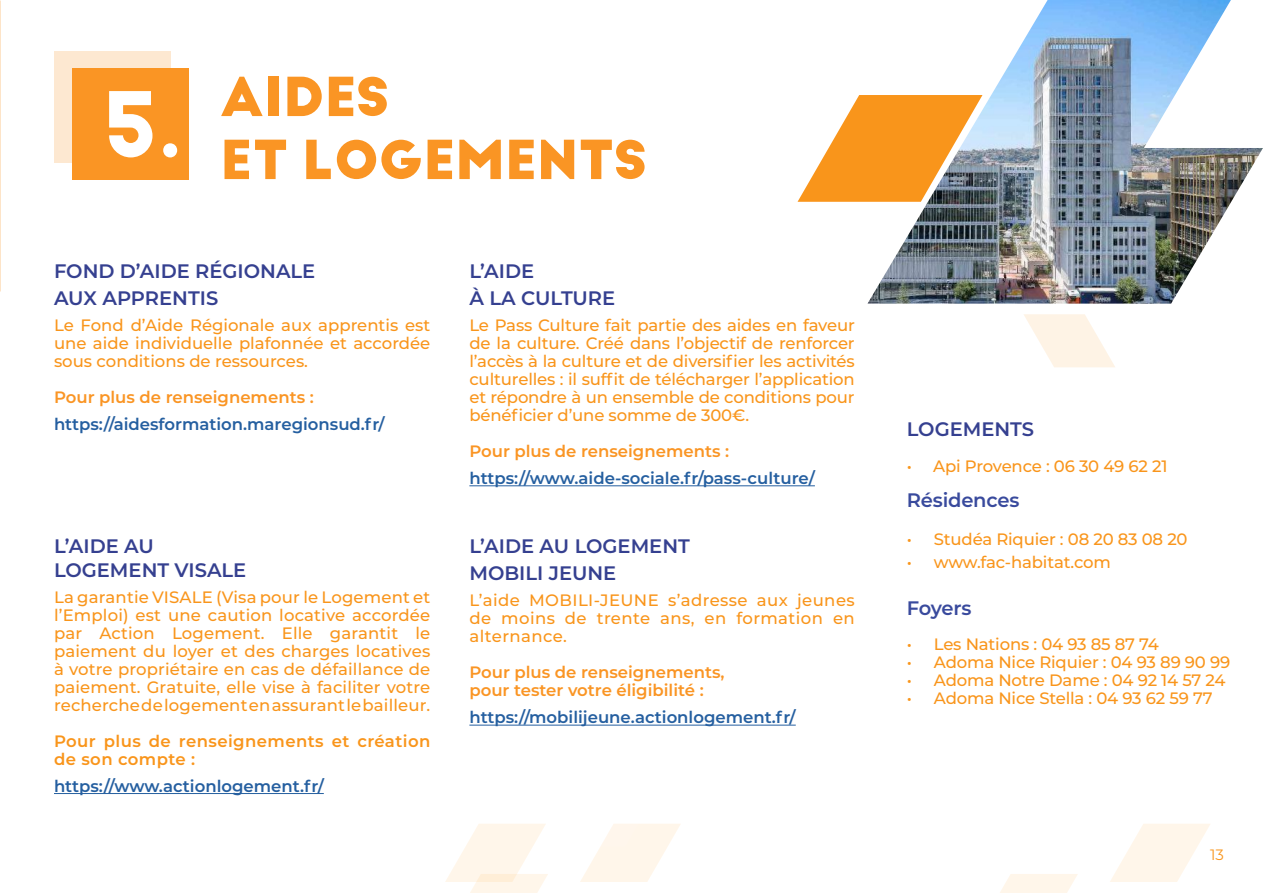
<style>
.page{position:relative;width:1263px;height:893px;background:#fff}
.page>*{position:absolute;margin:0;border:0;box-sizing:border-box;transform-origin:0 0}
.t1{font:700 52.5px "Big John PRO";color:#fa9524}
.t2{font:600 19.5px/26.5px "Montserrat";color:#354090}
.t3{font:600 19.5px "Montserrat";letter-spacing:-.01em;color:#394a9d}
.t4{font:500 16.5px/18px "Montserrat";letter-spacing:-.01em;color:#f9951b;text-align:justify}
.t5{font:600 16.5px "Montserrat";color:#255fa0}
.t6{font:600 16.5px/18px "Montserrat";color:#fa9524}
.t7{font:600 16.5px/18px "Montserrat";letter-spacing:.025em;color:#f9951b}
.t8{font:15px "Montserrat";color:#f9951b}
</style>
<div class="page">
<div style="left:54px;top:51px;width:117px;height:112px;background:#fde8d1"></div>
<div style="left:72px;top:69px;width:117px;height:111px;background:#fa9524"></div>
<svg style="left:445px;top:824px;width:103px;height:69px"></svg>
<svg style="left:1000px;top:874px;width:78px;height:19px"></svg>
<svg style="left:1110px;top:824px;width:100px;height:58px"></svg>
<hr style="left:469px;top:485px;width:346px;height:1px;background:#255fa0">
<hr style="left:469px;top:725px;width:327px;height:1px;background:#255fa0">
<hr style="left:54px;top:793px;width:270px;height:1px;background:#255fa0">
<svg style="left:580px;top:824px;width:101px;height:58px"></svg>
<img style="left:867px;top:0;width:396px;height:304px">
<svg style="left:797px;top:95px;width:185px;height:107px"></svg>
<svg style="left:1024px;top:314px;width:91px;height:53px"></svg>
<h1 class="t1" style="left:220px;top:65px;width:171px">AIDES</h1>
<h1 class="t1" style="left:102px;top:128px;width:547px"><sup>5.</sup> ET LOGEMENTS</h1>
<p class="t2" style="left:54px;top:257px;width:263px">FOND D’AIDE RÉGIONALE<br>AUX APPRENTIS</p>
<p class="t4" style="left:54px;top:316px;width:378px">Le Fond d’Aide Régionale aux apprentis est une aide individuelle plafonnée et accordée sous conditions de ressources.</p>
<p class="t6" style="left:54px;top:388px;width:261px">Pour plus de renseignements :</p>
<p class="t5" style="left:54px;top:413px;width:332px">https://aidesformation.maregionsud.fr/</p>
<p class="t2" style="left:54px;top:534px;width:194px;line-height:23.4px">L’AIDE AU<br>LOGEMENT VISALE</p>
<p class="t4" style="left:54px;top:588px;width:378px">La garantie VISALE (Visa pour le Logement et l’Emploi) est une caution locative accordée par Action Logement. Elle garantit le paiement du loyer et des charges locatives à votre propriétaire en cas de défaillance de paiement. Gratuite, elle vise à faciliter votre recherche de logement en assurant le bailleur.</p>
<p class="t7" style="left:54px;top:732px;width:378px">Pour plus de renseignements et création de son compte :</p>
<p class="t5" style="left:54px;top:774px;width:271px">https://www.actionlogement.fr/</p>
<p class="t2" style="left:469px;top:257px;width:147px">L’AIDE<br>À LA CULTURE</p>
<p class="t4" style="left:469px;top:316px;width:387px">Le Pass Culture fait partie des aides en faveur de la culture. Créé dans l’objectif de renforcer l’accès à la culture et de diversifier les activités culturelles : il suffit de télécharger l’application et répondre à un ensemble de conditions pour bénéficier d’une somme de 300€.</p>
<p class="t6" style="left:469px;top:442px;width:261px">Pour plus de renseignements :</p>
<p class="t5" style="left:469px;top:467px;width:347px">https://www.aide-sociale.fr/pass-culture/</p>
<p class="t2" style="left:469px;top:532px;width:222px">L’AIDE AU LOGEMENT<br>MOBILI JEUNE</p>
<p class="t4" style="left:469px;top:591px;width:387px">L’aide MOBILI-JEUNE s’adresse aux jeunes de moins de trente ans, en formation en alternance.</p>
<p class="t6" style="left:469px;top:663px;width:257px">Pour plus de renseignements, pour tester votre éligibilité :</p>
<p class="t5" style="left:469px;top:706px;width:328px">https://mobilijeune.actionlogement.fr/</p>
<p class="t2" style="left:907px;top:415px;width:129px">LOGEMENTS</p>
<p class="t4" style="left:907px;top:456px;width:262px">• Api Provence : 06 30 49 62 21</p>
<p class="t3" style="left:907px;top:486px;width:114px">Résidences</p>
<p class="t4" style="left:907px;top:529px;width:282px">• Studéa Riquier : 08 20 83 08 20</p>
<p class="t4" style="left:907px;top:553px;width:206px">• www.fac-habitat.com</p>
<p class="t3" style="left:907px;top:594px;width:66px">Foyers</p>
<p class="t4" style="left:907px;top:634px;width:254px">• Les Nations : 04 93 85 87 74</p>
<p class="t4" style="left:907px;top:652px;width:325px">• Adoma Nice Riquier : 04 93 89 90 99</p>
<p class="t4" style="left:907px;top:670px;width:320px">• Adoma Notre Dame : 04 92 14 57 24</p>
<p class="t4" style="left:907px;top:688px;width:307px">• Adoma Nice Stella : 04 93 62 59 77</p>
<p class="t8" style="left:1210px;top:845px;width:15px">13</p>
</div>
